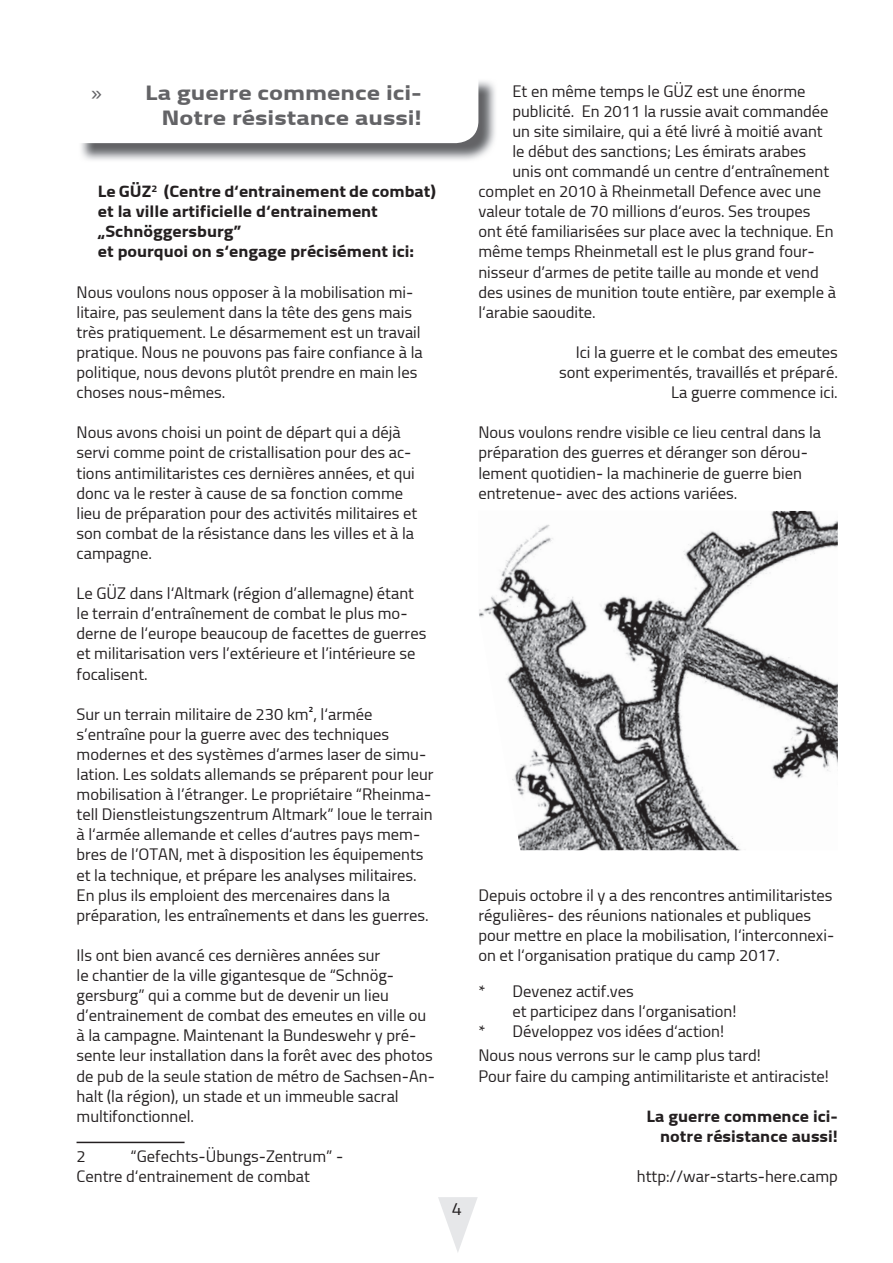
<style>
.page{position:relative;width:893px;height:1263px;background:#fff}
.page>*{position:absolute;margin:0;border:0;box-sizing:border-box;transform-origin:0 0}
.t1{font:700 21px/25.2px "Titillium";color:#636366;text-align:right;scale:1.25 1}
.t2{font:18px "Titillium";color:#231f20}
.t3{font:16.5px/20.1px "Titillium";color:#231f20}
.t4{font:700 16.5px/20.1px "Titillium";color:#231f20;scale:1.1 1}
.s1{font-family:"Myriad Pro";font-weight:400}
</style>
<div class="page">
<svg style="left:438px;top:1197px;width:40px;height:55px"></svg>
<hr style="left:77px;top:1142px;width:108px;height:1px;background:#231f20">
<img style="left:81px;top:81px;width:414px;height:79px">
<svg style="left:81px;top:81px;width:397px;height:62px"></svg>
<img style="left:479px;top:524px;width:191px;height:148px">
<img style="left:670px;top:511px;width:113px;height:339px">
<img style="left:783px;top:511px;width:55px;height:268px">
<img style="left:506px;top:672px;width:233px;height:178px">
<p class="t1" style="left:91px;top:80px;width:266px"><span class="s1">»</span> La guerre commence ici-<br>Notre résistance aussi!</p>
<p class="t4" style="left:98px;top:181px;width:309px">Le GÜZ<sup>2</sup> (Centre d‘entrainement de combat) et la ville artificielle d‘entrainement „Schnöggersburg”<br>et pourquoi on s‘engage précisément ici:</p>
<p class="t3" style="left:77px;top:282px;width:348px">Nous voulons nous opposer à la mobilisation mi&shy;litaire, pas seulement dans la tête des gens mais très pratiquement. Le désarmement est un travail pratique. Nous ne pouvons pas faire confiance à la politique, nous devons plutôt prendre en main les choses nous-mêmes.</p>
<p class="t3" style="left:77px;top:423px;width:342px">Nous avons choisi un point de départ qui a déjà servi comme point de cristallisation pour des ac&shy;tions antimilitaristes ces dernières années, et qui donc va le rester à cause de sa fonction comme lieu de préparation pour des activités militaires et son combat de la résistance dans les villes et à la campagne.</p>
<p class="t3" style="left:77px;top:584px;width:351px">Le GÜZ dans l‘Altmark (région d’allemagne) étant le terrain d’entraînement de combat le plus mo&shy;derne de l‘europe beaucoup de facettes de guerres et militarisation vers l’extérieure et l’intérieure se focalisent.</p>
<p class="t3" style="left:77px;top:704px;width:359px">Sur un terrain militaire de 230 km², l‘armée s’entraîne pour la guerre avec des techniques modernes et des systèmes d’armes laser de simu&shy;lation. Les soldats allemands se préparent pour leur mobilisation à l’étranger. Le propriétaire “Rheinma&shy;tell Dienstleistungszentrum Altmark” loue le terrain à l‘armée allemande et celles d‘autres pays mem&shy;bres de l’OTAN, met à disposition les équipements et la technique, et prépare les analyses militaires.<br>En plus ils emploient des mercenaires dans la préparation, les entraînements et dans les guerres.</p>
<p class="t3" style="left:77px;top:945px;width:360px">Ils ont bien avancé ces dernières années sur<br>le chantier de la ville gigantesque de “Schnög&shy;gersburg” qui a comme but de devenir un lieu d’entrainement de combat des emeutes en ville ou à la campagne. Maintenant la Bundeswehr y pré&shy;sente leur installation dans la forêt avec des photos de pub de la seule station de métro de Sachsen-An&shy;halt (la région), un stade et un immeuble sacral multifonctionnel.</p>
<p class="t3" style="left:77px;top:1147px;width:11px">2</p>
<p class="t3" style="left:77px;top:1147px;width:268px;text-indent:54px">“Gefechts-Übungs-Zentrum” -<br>Centre d‘entrainement de combat</p>
<p class="t2" style="left:452px;top:1198px;width:12px">4</p>
<p class="t3" style="left:512px;top:81px;width:294px">Et en même temps le GÜZ est une énorme</p>
<p class="t3" style="left:512px;top:101px;width:318px">publicité. En 2011 la russie avait commandée</p>
<p class="t3" style="left:512px;top:121px;width:312px">un site similaire, qui a été livré à moitié avant</p>
<p class="t3" style="left:512px;top:141px;width:295px">le début des sanctions; Les émirats arabes</p>
<p class="t3" style="left:512px;top:161px;width:318px">unis ont commandé un centre d’entraînement</p>
<p class="t3" style="left:478px;top:182px;width:344px">complet en 2010 à Rheinmetall Defence avec une</p>
<p class="t3" style="left:478px;top:202px;width:334px">valeur totale de 70 millions d‘euros. Ses troupes</p>
<p class="t3" style="left:478px;top:222px;width:357px">ont été familiarisées sur place avec la technique. En</p>
<p class="t3" style="left:478px;top:242px;width:338px">même temps Rheinmetall est le plus grand four-</p>
<p class="t3" style="left:478px;top:262px;width:342px">nisseur d’armes de petite taille au monde et vend</p>
<p class="t3" style="left:478px;top:282px;width:359px">des usines de munition toute entière, par exemple à</p>
<p class="t3" style="left:478px;top:302px;width:119px">l‘arabie saoudite.</p>
<p class="t3" style="left:559px;top:342px;width:280px;text-align:right">Ici la guerre et le combat des emeutes sont experimentés, travaillés et préparé.<br>La guerre commence ici.</p>
<p class="t3" style="left:478px;top:423px;width:344px">Nous voulons rendre visible ce lieu central dans la préparation des guerres et déranger son dérou&shy;lement quotidien- la machinerie de guerre bien entretenue- avec des actions variées.</p>
<p class="t3" style="left:478px;top:885px;width:357px">Depuis octobre il y a des rencontres antimilitaristes régulières- des réunions nationales et publiques pour mettre en place la mobilisation, l‘interconnexi&shy;on et l‘organisation pratique du camp 2017.</p>
<p class="t3" style="left:478px;top:981px;width:157px">* Devenez actif.ves</p>
<p class="t3" style="left:512px;top:1001px;width:226px">et participez dans l‘organisation!</p>
<p class="t3" style="left:478px;top:1021px;width:247px">* Développez vos idées d‘action!</p>
<p class="t3" style="left:478px;top:1046px;width:352px">Nous nous verrons sur le camp plus tard!<br>Pour faire du camping antimilitariste et antiraciste!</p>
<p class="t4" style="left:646px;top:1106px;width:175px;text-align:right">La guerre commence ici&shy;notre résistance aussi!</p>
<p class="t3" style="left:637px;top:1166px;width:202px">http://war-starts-here.camp</p>
</div>
